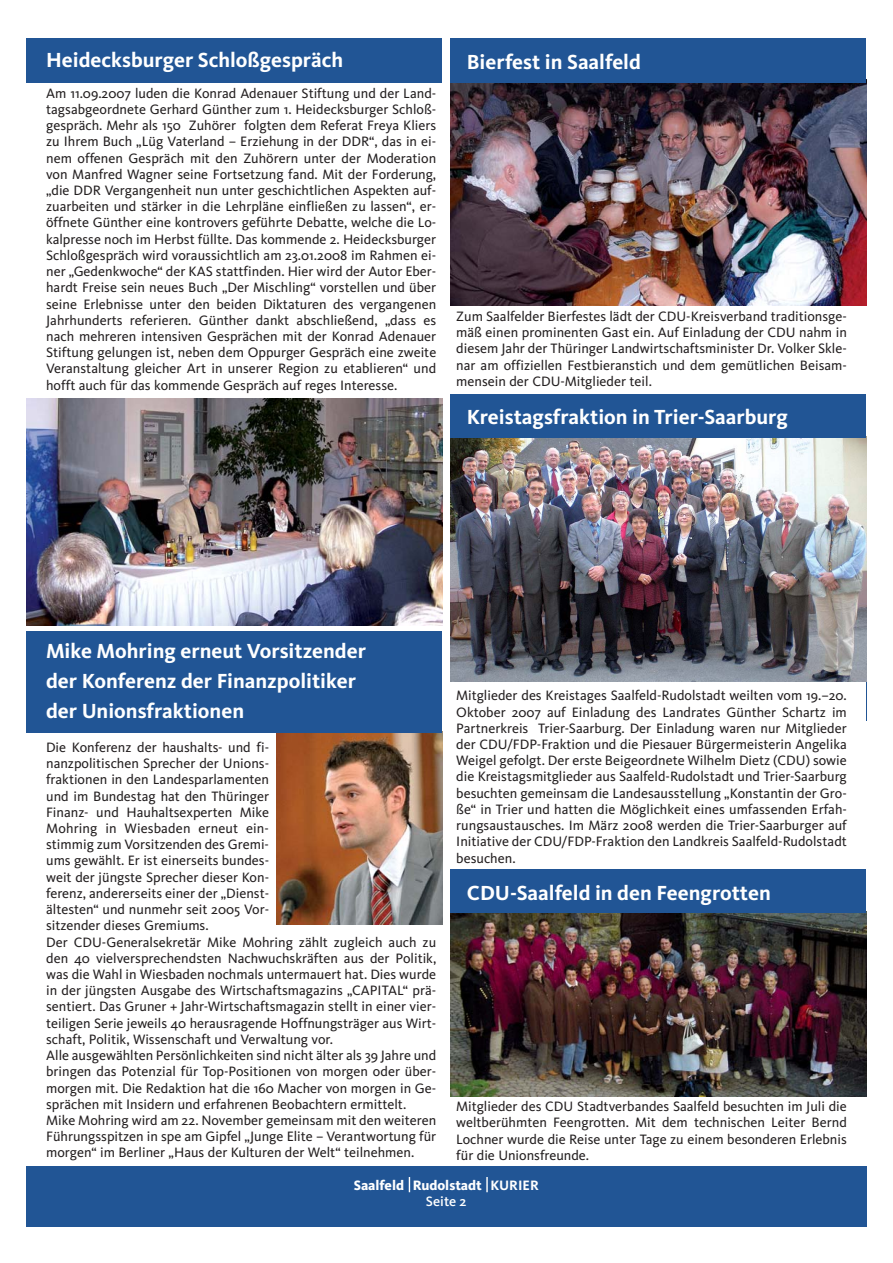
<style>
.page{position:relative;width:893px;height:1263px;background:#fff}
.page>*{position:absolute;margin:0;border:0;box-sizing:border-box;transform-origin:0 0}
.t1{font:700 21.15px/30px "CDU Kievit";color:#fff}
.t2{font:14.1px/16.2px "CDU Kievit";color:#231f20;text-align:justify}
.t3{font:800 14.1px/15.5px "CDU Kievit";color:#fff;text-align:center}
.s1{font-weight:700}
.s2{font-weight:500}
</style>
<div class="page">
<img style="left:276px;top:732px;width:166px;height:193px">
<div style="left:26px;top:1166px;width:840px;height:60px;background:#215595"></div>
<div style="left:26px;top:39px;width:416px;height:44px;background:#215595"></div>
<div style="left:26px;top:631px;width:416px;height:101px;background:#215595"></div>
<svg style="left:409px;top:1177px;width:1px;height:15px"></svg>
<svg style="left:486px;top:1177px;width:1px;height:15px"></svg>
<img style="left:26px;top:399px;width:416px;height:226px">
<img style="left:450px;top:83px;width:416px;height:222px">
<div style="left:450px;top:39px;width:416px;height:44px;background:#215595"></div>
<img style="left:450px;top:438px;width:416px;height:244px">
<div style="left:450px;top:394px;width:416px;height:44px;background:#215595"></div>
<img style="left:450px;top:913px;width:416px;height:183px">
<div style="left:450px;top:869px;width:416px;height:44px;background:#215595"></div>
<h1 class="t1" style="left:46px;top:47px;width:298px">Heidecksburger Schloßgespräch</h1>
<p class="t2" style="left:46px;top:86px;width:391px">Am 11.09.2007 luden die Konrad Adenauer Stiftung und der Land&shy;tagsabgeordnete Gerhard Günther zum 1. Heidecksburger Schloß&shy;gespräch. Mehr als 150 Zuhörer folgten dem Referat Freya Kliers zu Ihrem Buch „Lüg Vaterland – Erziehung in der DDR“, das in ei&shy;nem offenen Gespräch mit den Zuhörern unter der Moderation von Manfred Wagner seine Fortsetzung fand. Mit der Forderung, „die DDR Vergangenheit nun unter geschichtlichen Aspekten auf&shy;zuarbeiten und stärker in die Lehrpläne einfließen zu lassen“, er&shy;öffnete Günther eine kontrovers geführte Debatte, welche die Lo&shy;kalpresse noch im Herbst füllte. Das kommende 2. Heidecksburger Schloßgespräch wird voraussichtlich am 23.01.2008 im Rahmen ei&shy;ner „Gedenkwoche“ der KAS stattfinden. Hier wird der Autor Eber&shy;hardt Freise sein neues Buch „Der Mischling“ vorstellen und über seine Erlebnisse unter den beiden Diktaturen des vergangenen Jahrhunderts referieren. Günther dankt abschließend, „dass es nach mehreren intensiven Gesprächen mit der Konrad Adenauer Stiftung gelungen ist, neben dem Oppurger Gespräch eine zweite Veranstaltung gleicher Art in unserer Region zu etablieren“ und hofft auch für das kommende Gespräch auf reges Interesse.</p>
<h1 class="t1" style="left:467px;top:49px;width:175px">Bierfest in Saalfeld</h1>
<p class="t2" style="left:456px;top:309px;width:392px">Zum Saalfelder Bierfestes lädt der CDU-Kreisverband traditionsge&shy;mäß einen prominenten Gast ein. Auf Einladung der CDU nahm in diesem Jahr der Thüringer Landwirtschaftsminister Dr. Volker Skle&shy;nar am offiziellen Festbieranstich und dem gemütlichen Beisam&shy;mensein der CDU-Mitglieder teil.</p>
<h1 class="t1" style="left:467px;top:404px;width:322px">Kreistagsfraktion in Trier-Saarburg</h1>
<h1 class="t1" style="left:46px;top:638px;width:321px">Mike Mohring erneut Vorsitzender der Konferenz der Finanzpolitiker der Unionsfraktionen</h1>
<p class="t2" style="left:456px;top:689px;width:392px">Mitglieder des Kreistages Saalfeld-Rudolstadt weilten vom 19.–20.<br>Oktober 2007 auf Einladung des Landrates Günther Schartz im Partnerkreis Trier-Saarburg. Der Einladung waren nur Mitglieder der CDU/FDP-Fraktion und die Piesauer Bürgermeisterin Angelika Weigel gefolgt. Der erste Beigeordnete Wilhelm Dietz (CDU) sowie die Kreistagsmitglieder aus Saalfeld-Rudolstadt und Trier-Saarburg besuchten gemeinsam die Landesausstellung „Konstantin der Gro&shy;ße“ in Trier und hatten die Möglichkeit eines umfassenden Erfah&shy;rungsaustausches. Im März 2008 werden die Trier-Saarburger auf Initiative der CDU/FDP-Fraktion den Landkreis Saalfeld-Rudolstadt besuchen.</p>
<h1 class="t1" style="left:467px;top:880px;width:305px">CDU-Saalfeld in den Feengrotten</h1>
<p class="t2" style="left:46px;top:740px;width:391px;text-align:left">Die Konferenz der haushalts- und fi-<br>nanzpolitischen Sprecher der Unions-<br>fraktionen in den Landesparlamenten<br>und im Bundestag hat den Thüringer<br>Finanz- und Hauhaltsexperten Mike<br>Mohring in Wiesbaden erneut ein-<br>stimmig zum Vorsitzenden des Gremi-<br>ums gewählt. Er ist einerseits bundes-<br>weit der jüngste Sprecher dieser Kon-<br>ferenz, andererseits einer der „Dienst-<br>ältesten“ und nunmehr seit 2005 Vor-<br>sitzender dieses Gremiums.<br>Der CDU-Generalsekretär Mike Mohring zählt zugleich auch zu den 40 vielversprechendsten Nachwuchskräften aus der Politik, was die Wahl in Wiesbaden nochmals untermauert hat. Dies wurde in der jüngsten Ausgabe des Wirtschaftsmagazins „CAPITAL“ prä&shy;sentiert. Das Gruner + Jahr-Wirtschaftsmagazin stellt in einer vier&shy;teiligen Serie jeweils 40 herausragende Hoffnungsträger aus Wirt&shy;schaft, Politik, Wissenschaft und Verwaltung vor.<br>Alle ausgewählten Persönlichkeiten sind nicht älter als 39 Jahre und bringen das Potenzial für Top-Positionen von morgen oder über&shy;morgen mit. Die Redaktion hat die 160 Macher von morgen in Ge&shy;sprächen mit Insidern und erfahrenen Beobachtern ermittelt.<br>Mike Mohring wird am 22. November gemeinsam mit den weiteren Führungsspitzen in spe am Gipfel „Junge Elite – Verantwortung für morgen“ im Berliner „Haus der Kulturen der Welt“ teilnehmen.</p>
<p class="t3" style="left:354px;top:1179px;width:186px">Saalfeld Rudolstadt <span class="s1">KURIER<br></span><span class="s2">Seite 2</span></p>
<p class="t2" style="left:456px;top:1099px;width:392px">Mitglieder des CDU Stadtverbandes Saalfeld besuchten im Juli die weltberühmten Feengrotten. Mit dem technischen Leiter Bernd Lochner wurde die Reise unter Tage zu einem besonderen Erlebnis für die Unionsfreunde.</p>
</div>
